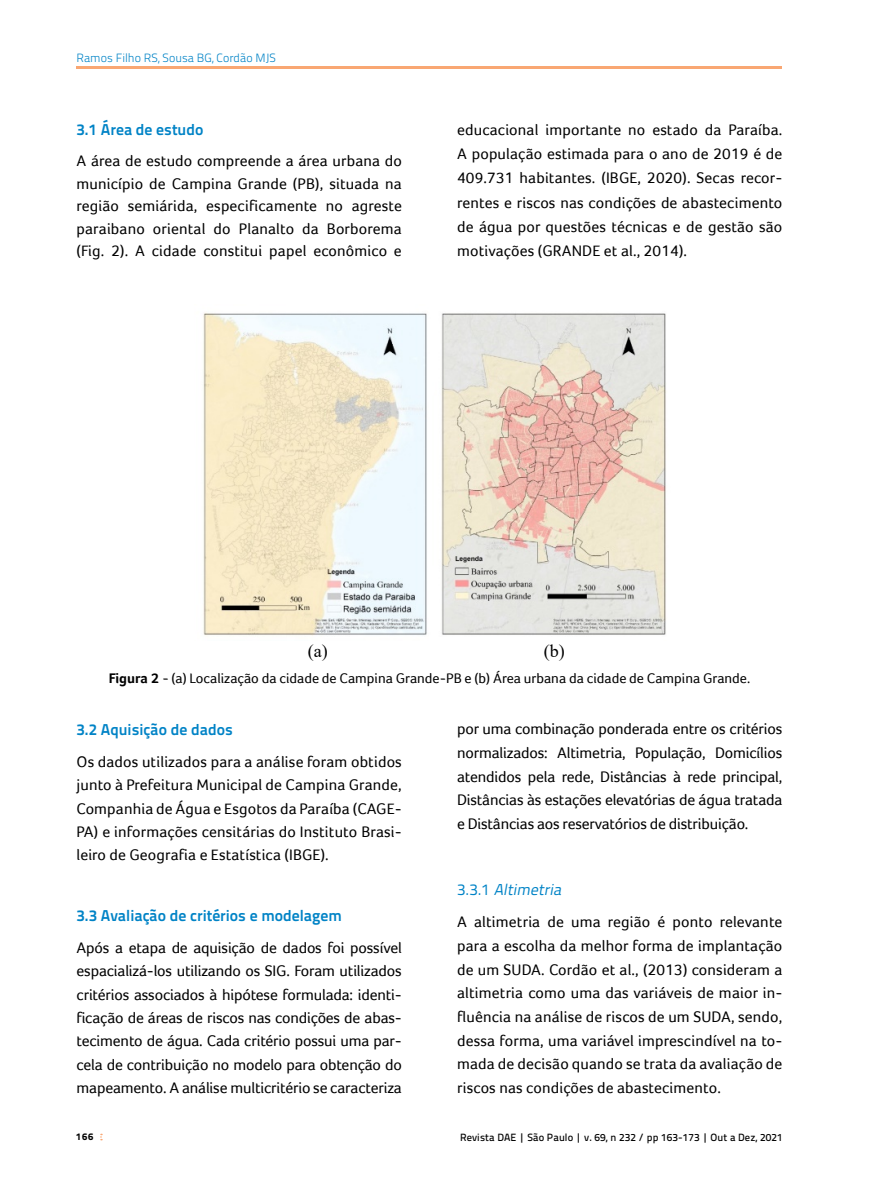
<style>
.page{position:relative;width:893px;height:1191px;background:#fff}
.page>*{position:absolute;margin:0;border:0;box-sizing:border-box;transform-origin:0 0}
.t1{font:18px "Times New Roman";color:#000}
.t2{font:15.75px/23.7px "Foco";letter-spacing:.01em;color:#000;text-align:justify}
.t3{font:700 15.75px "Titillium Text 22 L";color:#0083c6}
.t4{font:italic 15.75px "Titillium Text 22 L";color:#0083c6}
.t5{font:14.25px "Foco";color:#000}
.t6{font:300 12px "Titillium Text 22 L";color:#0083c6}
.t7{font:500 10.5px "Titillium Text 22 L";letter-spacing:.01em;color:#000}
.t8{font:800 9.75px "Titillium Text 22 L";color:#000}
.s1{font-weight:700}
.s2{font-style:normal}
</style>
<div class="page">
<img style="left:203px;top:313px;width:463px;height:323px">
<hr style="left:77px;top:66px;width:705px;height:3px;background:#f9a773">
<p class="t6" style="left:77px;top:49px;width:201px">Ramos Filho RS, Sousa BG, Cordão MJS</p>
<p class="t3" style="left:77px;top:117px;width:128px">3.1 Área de estudo</p>
<p class="t2" style="left:77px;top:149px;width:327px;line-height:22.5px">A área de estudo compreende a área urbana do município de Campina Grande (PB), situada na região semiárida, especificamente no agreste paraibano oriental do Planalto da Borborema (Fig. 2). A cidade constitui papel econômico e</p>
<p class="t2" style="left:457px;top:117px;width:327px;line-height:24.3px">educacional importante no estado da Paraíba.<br>A população estimada para o ano de 2019 é de 409.731 habitantes. (IBGE, 2020). Secas recor&shy;rentes e riscos nas condições de abastecimento de água por questões técnicas e de gestão são motivações (GRANDE et al., 2014).</p>
<p class="t1" style="left:308px;top:638px;width:21px">(a)</p>
<p class="t1" style="left:544px;top:638px;width:22px">(b)</p>
<p class="t5" style="left:109px;top:670px;width:643px"><span class="s1">Figura 2</span> - (a) Localização da cidade de Campina Grande-PB e (b) Área urbana da cidade de Campina Grande.</p>
<p class="t3" style="left:77px;top:717px;width:158px">3.2 Aquisição de dados</p>
<p class="t2" style="left:77px;top:749px;width:327px">Os dados utilizados para a análise foram obtidos junto à Prefeitura Municipal de Campina Grande, Companhia de Água e Esgotos da Paraíba (CAGE-PA) e informações censitárias do Instituto Brasi&shy;leiro de Geografia e Estatística (IBGE).</p>
<p class="t2" style="left:457px;top:717px;width:327px">por uma combinação ponderada entre os critérios normalizados: Altimetria, População, Domicílios atendidos pela rede, Distâncias à rede principal, Distâncias às estações elevatórias de água tratada e Distâncias aos reservatórios de distribuição.</p>
<p class="t3" style="left:77px;top:903px;width:267px">3.3 Avaliação de critérios e modelagem</p>
<p class="t2" style="left:77px;top:935px;width:327px">Após a etapa de aquisição de dados foi possível espacializá-los utilizando os SIG. Foram utilizados critérios associados à hipótese formulada: identi&shy;ficação de áreas de riscos nas condições de abas&shy;tecimento de água. Cada critério possui uma par&shy;cela de contribuição no modelo para obtenção do mapeamento. A análise multicritério se caracteriza</p>
<p class="t8" style="left:76px;top:1129px;width:19px">166</p>
<p class="t4" style="left:457px;top:877px;width:109px"><span class="s2">3 . 3 . 1</span> Altimetria</p>
<p class="t2" style="left:457px;top:909px;width:327px">A altimetria de uma região é ponto relevante para a escolha da melhor forma de implantação de um SUDA. Cordão et al., (2013) consideram a altimetria como uma das variáveis de maior in&shy;fluência na análise de riscos de um SUDA, sendo, dessa forma, uma variável imprescindível na to&shy;mada de decisão quando se trata da avaliação de riscos nas condições de abastecimento.</p>
<p class="t7" style="left:460px;top:1129px;width:324px">Revista DAE | São Paulo | v. 69, n 232 / pp 163-173 | Out a Dez, 2021</p>
</div>
